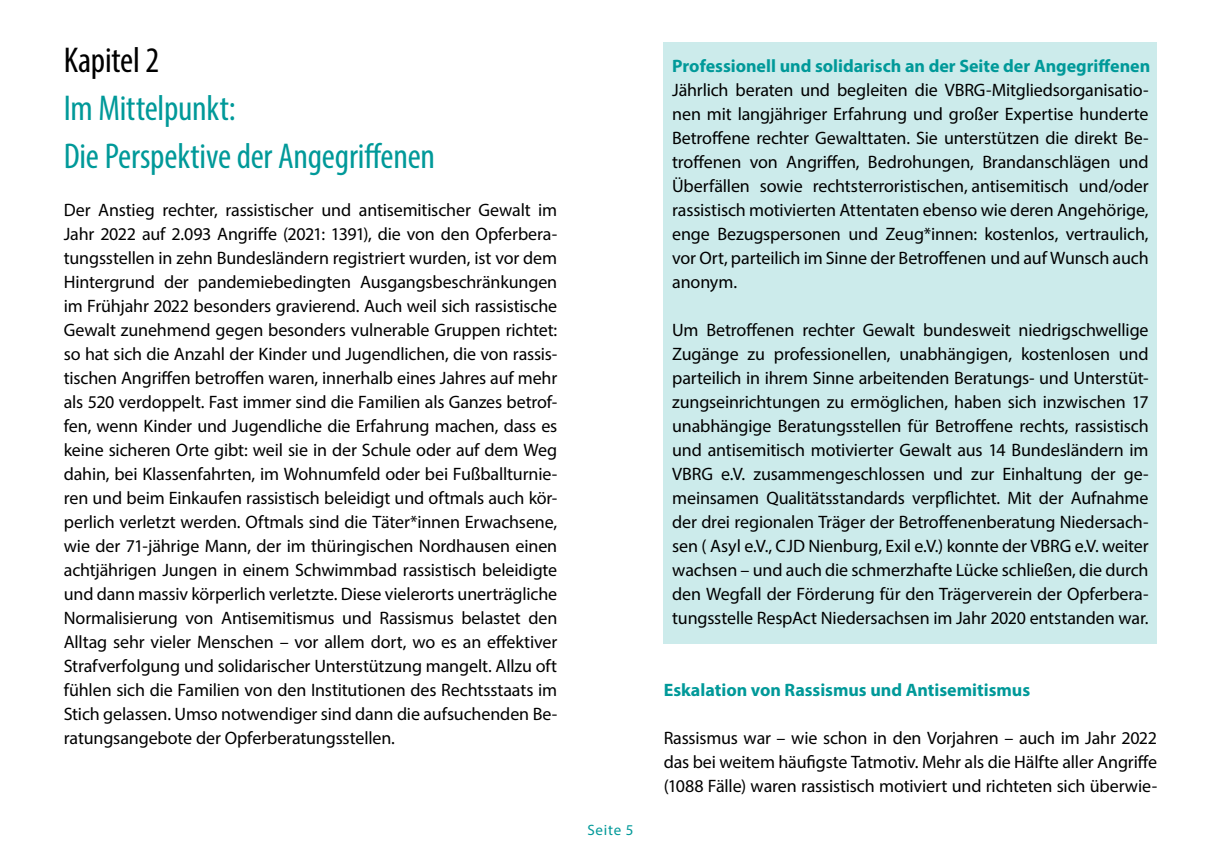
<style>
.page{position:relative;width:1221px;height:851px;background:#fff}
.page>*{position:absolute;margin:0;border:0;box-sizing:border-box;transform-origin:0 0}
.t1{font:condensed 36px/48px "Myriad Pro";letter-spacing:-.01em;color:#099}
.t2{font:condensed 36px "Myriad Pro";letter-spacing:-.005em;color:#000}
.t3{font:18px/24px "Myriad Pro";letter-spacing:-.005em;color:#000;text-align:justify}
.t4{font:700 18px "Myriad Pro";color:#099}
.t5{font:15px "Myriad Pro";letter-spacing:.05em;color:#099}
</style>
<div class="page">
<div style="left:663px;top:43px;width:494px;height:600px;background:#ccebeb"></div>
<h1 class="t2" style="left:64px;top:38px;width:97px">Kapitel 2</h1>
<h1 class="t1" style="left:64px;top:84px;width:373px">Im Mittelpunkt:<br>Die Perspektive der Angegriffenen</h1>
<p class="t3" style="left:64px;top:198px;width:495px">Der Anstieg rechter, rassistischer und antisemitischer Gewalt im Jahr 2022 auf 2.093 Angriffe (2021: 1391), die von den Opferbera&shy;tungsstellen in zehn Bundesländern registriert wurden, ist vor dem Hintergrund der pandemiebedingten Ausgangsbeschränkungen im Frühjahr 2022 besonders gravierend. Auch weil sich rassistische Gewalt zunehmend gegen besonders vulnerable Gruppen richtet: so hat sich die Anzahl der Kinder und Jugendlichen, die von rassis&shy;tischen Angriffen betroffen waren, innerhalb eines Jahres auf mehr als 520 verdoppelt. Fast immer sind die Familien als Ganzes betrof&shy;fen, wenn Kinder und Jugendliche die Erfahrung machen, dass es keine sicheren Orte gibt: weil sie in der Schule oder auf dem Weg dahin, bei Klassenfahrten, im Wohnumfeld oder bei Fußballturnie&shy;ren und beim Einkaufen rassistisch beleidigt und oftmals auch kör&shy;perlich verletzt werden. Oftmals sind die Täter*innen Erwachsene, wie der 71-jährige Mann, der im thüringischen Nordhausen einen achtjährigen Jungen in einem Schwimmbad rassistisch beleidigte und dann massiv körperlich verletzte. Diese vielerorts unerträgliche Normalisierung von Antisemitismus und Rassismus belastet den Alltag sehr vieler Menschen – vor allem dort, wo es an effektiver Strafverfolgung und solidarischer Unterstützung mangelt. Allzu oft fühlen sich die Familien von den Institutionen des Rechtsstaats im Stich gelassen. Umso notwendiger sind dann die aufsuchenden Be&shy;ratungsangebote der Opferberatungsstellen.</p>
<p class="t5" style="left:587px;top:820px;width:48px">Seite 5</p>
<p class="t4" style="left:672px;top:54px;width:479px">Professionell und solidarisch an der Seite der Angegriffenen</p>
<p class="t3" style="left:672px;top:78px;width:478px">Jährlich beraten und begleiten die VBRG-Mitgliedsorganisatio&shy;nen mit langjähriger Erfahrung und großer Expertise hunderte Betroffene rechter Gewalttaten. Sie unterstützen die direkt Be&shy;troffenen von Angriffen, Bedrohungen, Brandanschlägen und Überfällen sowie rechtsterroristischen, antisemitisch und/oder rassistisch motivierten Attentaten ebenso wie deren Angehörige, enge Bezugspersonen und Zeug*innen: kostenlos, vertraulich, vor Ort, parteilich im Sinne der Betroffenen und auf Wunsch auch anonym.</p>
<p class="t3" style="left:672px;top:318px;width:478px">Um Betroffenen rechter Gewalt bundesweit niedrigschwellige Zugänge zu professionellen, unabhängigen, kostenlosen und parteilich in ihrem Sinne arbeitenden Beratungs- und Unterstüt&shy;zungseinrichtungen zu ermöglichen, haben sich inzwischen 17 unabhängige Beratungsstellen für Betroffene rechts, rassistisch und antisemitisch motivierter Gewalt aus 14 Bundesländern im VBRG e.V. zusammengeschlossen und zur Einhaltung der ge&shy;meinsamen Qualitätsstandards verpflichtet. Mit der Aufnahme der drei regionalen Träger der Betroffenenberatung Niedersach&shy;sen ( Asyl e.V., CJD Nienburg, Exil e.V.) konnte der VBRG e.V. weiter wachsen – und auch die schmerzhafte Lücke schließen, die durch den Wegfall der Förderung für den Trägerverein der Opferbera&shy;tungsstelle RespAct Niedersachsen im Jahr 2020 entstanden war.</p>
<p class="t4" style="left:663px;top:678px;width:368px">Eskalation von Rassismus und Antisemitismus</p>
<p class="t3" style="left:663px;top:725px;width:495px">Rassismus war – wie schon in den Vorjahren – auch im Jahr 2022 das bei weitem häufigste Tatmotiv. Mehr als die Hälfte aller Angriffe (1088 Fälle) waren rassistisch motiviert und richteten sich überwie-</p>
</div>
